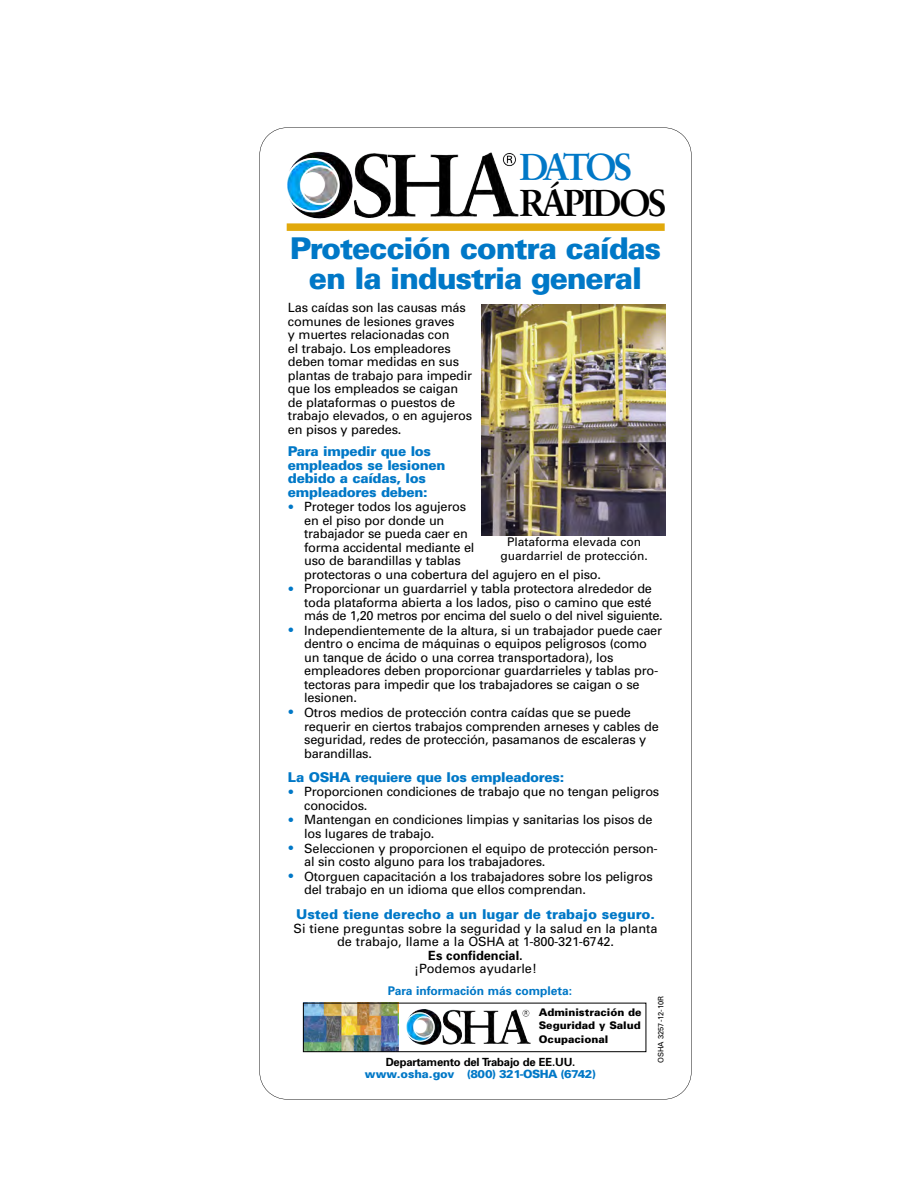
<style>
.page{position:relative;width:918px;height:1188px;background:#fff}
.page>*{position:absolute;margin:0;border:0;box-sizing:border-box;transform-origin:0 0}
.t1{font:700 37.5px "Sabon";letter-spacing:-.07em;color:#000}
.t2{font:700 37.5px "Sabon";letter-spacing:-.14em;color:#0078c7}
.t3{font:900 30px/30px "Univers";letter-spacing:-.04em;color:#0078c7;text-align:center}
.t4{font:900 13.5px/13.5px "Univers";letter-spacing:-.02em;color:#0078c7}
.t5{font:900 13.5px "Univers";color:#0078c7}
.t6{font:12.75px/13.5px "Univers";letter-spacing:-.015em;color:#000}
.t7{font:700 12.75px "Univers";color:#000}
.t8{font:12px/13.5px "Univers";color:#000;text-align:center}
.t9{font:700 12px "Univers";color:#0078c7}
.t10{font:900 11.4px "Univers";letter-spacing:-.04em;color:#0078c7}
.t11{font:700 11.25px "Univers";letter-spacing:-.015em;color:#000}
.t12{font:900 10.5px/13.5px "Univers";color:#000;text-align:justify}
.t13{font:7.5px "Univers";color:#000}
.s1{font-size:18px;color:#0078c7}
</style>
<div class="page">
<svg style="left:260px;top:127px;width:432px;height:973px"></svg>
<img style="left:282px;top:142px;width:243px;height:86px">
<div style="left:287px;top:223px;width:378px;height:8px;background:#e1a90c"></div>
<img style="left:402px;top:1002px;width:135px;height:51px">
<img style="left:305px;top:1005px;width:94px;height:45px">
<div style="left:303px;top:1003px;width:343px;height:49px;border:1px solid #000"></div>
<img style="left:482px;top:304px;width:184px;height:232px">
<div style="left:484px;top:536px;width:180px;height:30px;background:#fff"></div>
<h1 class="t2" style="left:520px;top:144px;width:114px">DATOS</h1>
<h1 class="t1" style="left:520px;top:180px;width:148px">RÁPIDOS</h1>
<h2 class="t3" style="left:290px;top:233px;width:373px">Protección contra caídas en la industria general</h2>
<p class="t6" style="left:288px;top:301px;width:186px">Las caídas son las causas más comunes de lesiones graves<br>y muertes relacionadas con<br>el trabajo. Los empleadores deben tomar medidas en sus plantas de trabajo para impedir que los empleados se caigan de plataformas o puestos de trabajo elevados, o en agujeros en pisos y paredes.</p>
<p class="t4" style="left:288px;top:444px;width:159px">Para impedir que los empleados se lesionen debido a caídas, los empleadores deben:</p>
<p class="t6" style="left:304px;top:500px;width:298px;text-indent:-16px"><span class="s1">•</span> Proteger todos los agujeros<br>en el piso por donde un<br>trabajador se pueda caer en<br>forma accidental mediante el<br>uso de barandillas y tablas<br>protectoras o una cobertura del agujero en el piso.</p>
<p class="t6" style="left:304px;top:582px;width:360px;text-indent:-16px"><span class="s1">•</span> Proporcionar un guardarriel y tabla protectora alrededor de toda plataforma abierta a los lados, piso o camino que esté más de 1,20 metros por encima del suelo o del nivel siguiente.</p>
<p class="t6" style="left:304px;top:623px;width:359px;text-indent:-16px"><span class="s1">•</span> Independientemente de la altura, si un trabajador puede caer dentro o encima de máquinas o equipos peligrosos (como un tanque de ácido o una correa transportadora), los empleadores deben proporcionar guardarrieles y tablas pro&shy;tectoras para impedir que los trabajadores se caigan o se lesionen.</p>
<p class="t6" style="left:304px;top:706px;width:356px;text-indent:-16px"><span class="s1">•</span> Otros medios de protección contra caídas que se puede requerir en ciertos trabajos comprenden arneses y cables de seguridad, redes de protección, pasamanos de escaleras y barandillas.</p>
<p class="t4" style="left:288px;top:770px;width:278px">La OSHA requiere que los empleadores:</p>
<p class="t6" style="left:304px;top:785px;width:357px;text-indent:-16px"><span class="s1">•</span> Proporcionen condiciones de trabajo que no tengan peligros conocidos.</p>
<p class="t6" style="left:304px;top:813px;width:350px;text-indent:-16px"><span class="s1">•</span> Mantengan en condiciones limpias y sanitarias los pisos de los lugares de trabajo.</p>
<p class="t6" style="left:304px;top:841px;width:355px;text-indent:-16px"><span class="s1">•</span> Seleccionen y proporcionen el equipo de protección person&shy;al sin costo alguno para los trabajadores.</p>
<p class="t6" style="left:304px;top:869px;width:350px;text-indent:-16px"><span class="s1">•</span> Otorguen capacitación a los trabajadores sobre los peligros del trabajo en un idioma que ellos comprendan.</p>
<p class="t5" style="left:296px;top:906px;width:360px">Usted tiene derecho a un lugar de trabajo seguro.</p>
<p class="t6" style="left:294px;top:921px;width:365px;text-align:center">Si tiene preguntas sobre la seguridad y la salud en la planta de trabajo, llame a la OSHA at 1-800-321-6742.</p>
<p class="t7" style="left:428px;top:947px;width:96px">Es confidencial.</p>
<p class="t6" style="left:414px;top:962px;width:124px">¡Podemos ayudarle!</p>
<p class="t8" style="left:500px;top:535px;width:149px">Plataforma elevada con guardarriel de protección.</p>
<p class="t9" style="left:388px;top:983px;width:186px">Para información más completa:</p>
<p class="t12" style="left:539px;top:1005px;width:104px">Administración de Seguridad y Salud Ocupacional</p>
<p class="t11" style="left:386px;top:1055px;width:191px">Departamento del Trabajo de EE.UU.</p>
<p class="t10" style="left:365px;top:1067px;width:232px">www.osha.gov (800) 321-OSHA (6742)</p>
<p class="t13" style="left:656px;top:1063px;width:69px;rotate:-90deg">OSHA 3257-12-10R</p>
</div>
